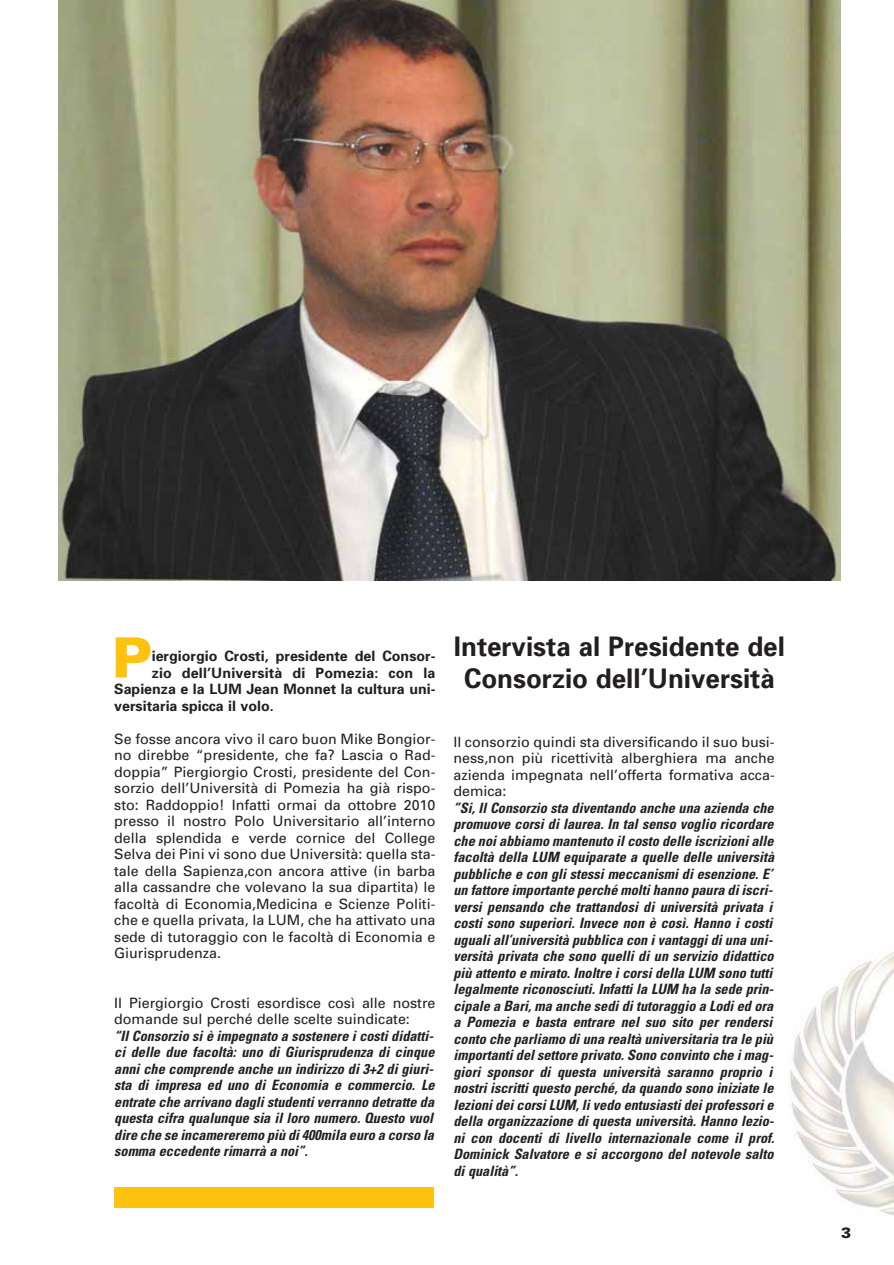
<style>
.page{position:relative;width:894px;height:1265px;background:#fff}
.page>*{position:absolute;margin:0;border:0;box-sizing:border-box;transform-origin:0 0}
.t1{font:900 55.65px "Univers";color:#ffc20e}
.t2{font:700 27px/32.4px "Univers";color:#231f20;text-align:center;scale:.96 1}
.t3{font:900 15px "Univers";color:#231f20}
.t4{font:italic 700 condensed 14.25px/16.5px "Univers";color:#231f20;text-align:justify}
.t5{font:14.25px/16.5px "Univers";color:#231f20;text-align:justify}
.t6{font:700 14.25px "Univers";color:#231f20}
</style>
<div class="page">
<img style="left:790px;top:952px;width:104px;height:264px">
<img style="left:58px;top:0;width:782px;height:580px">
<div style="left:114px;top:1187px;width:319px;height:20px;background:#ffc20e"></div>
<h1 class="t1" style="left:112px;top:626px;width:42px">P</h1>
<p class="t6" style="left:152px;top:651px;width:285px">iergiorgio Crosti, presidente del Consor-</p>
<p class="t6" style="left:152px;top:667px;width:285px">zio dell’Università di Pomezia: con la</p>
<p class="t6" style="left:114px;top:684px;width:323px">Sapienza e la LUM Jean Monnet la cultura uni-</p>
<p class="t6" style="left:114px;top:700px;width:161px">versitaria spicca il volo.</p>
<p class="t5" style="left:114px;top:732px;width:323px">Se fosse ancora vivo il caro buon Mike Bongior&shy;no direbbe “presidente, che fa? Lascia o Rad&shy;doppia” Piergiorgio Crosti, presidente del Con&shy;sorzio dell’Università di Pomezia ha già rispo&shy;sto: Raddoppio! Infatti ormai da ottobre 2010 presso il nostro Polo Universitario all’interno della splendida e verde cornice del College Selva dei Pini vi sono due Università: quella sta&shy;tale della Sapienza,con ancora attive (in barba alla cassandre che volevano la sua dipartita) le facoltà di Economia,Medicina e Scienze Politi&shy;che e quella privata, la LUM, che ha attivato una sede di tutoraggio con le facoltà di Economia e Giurisprudenza.</p>
<p class="t5" style="left:114px;top:996px;width:323px">Il Piergiorgio Crosti esordisce così alle nostre domande sul perché delle scelte suindicate:</p>
<p class="t4" style="left:114px;top:1028px;width:324px">“Il Consorzio si è impegnato a sostenere i costi didatti&shy;ci delle due facoltà: uno di Giurisprudenza di cinque anni che comprende anche un indirizzo di 3+2 di giuri&shy;sta di impresa ed uno di Economia e commercio. Le entrate che arrivano daglistudentiverranno detratte da questa cifra qualunque sia il loro numero. Questo vuol dire che se incamereremo più di400mila euro a corso la somma eccedente rimarrà a noi”.</p>
<h2 class="t2" style="left:454px;top:633px;width:346px">Intervista al Presidente del<br>Consorzio dell’Università</h2>
<p class="t5" style="left:453px;top:735px;width:323px">Il consorzio quindi sta diversificando il suo busi&shy;ness,non più ricettività alberghiera ma anche azienda impegnata nell’offerta formativa acca&shy;demica:</p>
<p class="t4" style="left:453px;top:800px;width:325px;text-align:left">”Si, Il Consorzio sta diventando anche una azienda che promuove corsi di laurea. In tal senso voglio ricordare che noiabbiamo mantenuto ilcosto delle iscrizionialle facoltà della LUM equiparate a quelle delle università pubbliche e con gli stessi meccanismi di esenzione. E’ un fattore importante perché moltihanno paura diiscri&shy;versi pensando che trattandosi di università privata i costi sono superiori. Invece non è così. Hanno i costi ugualiall’università pubblica con ivantaggidiuna uni&shy;versità privata che sono quelli di un servizio didattico più attento e mirato. Inoltre i corsi della LUM sono tutti legalmente riconosciuti. Infatti la LUM ha la sede prin&shy;cipale a Bari,ma anche sediditutoraggio a Lodied ora a Pomezia e basta entrare nel suo sito per rendersi conto che parliamo diuna realtà universitaria tra le più importantidelsettore privato.Sono convinto che imag&shy;giori sponsor di questa università saranno proprio i nostri iscritti questo perché, da quando sono iniziate le lezionideicorsiLUM,livedo entusiastideiprofessorie della organizzazione di questa università. Hanno lezio&shy;ni con docenti di livello internazionale come il prof.<br>Dominick Salvatore e si accorgono del notevole salto di qualità”.</p>
<p class="t3" style="left:841px;top:1224px;width:12px">3</p>
</div>
